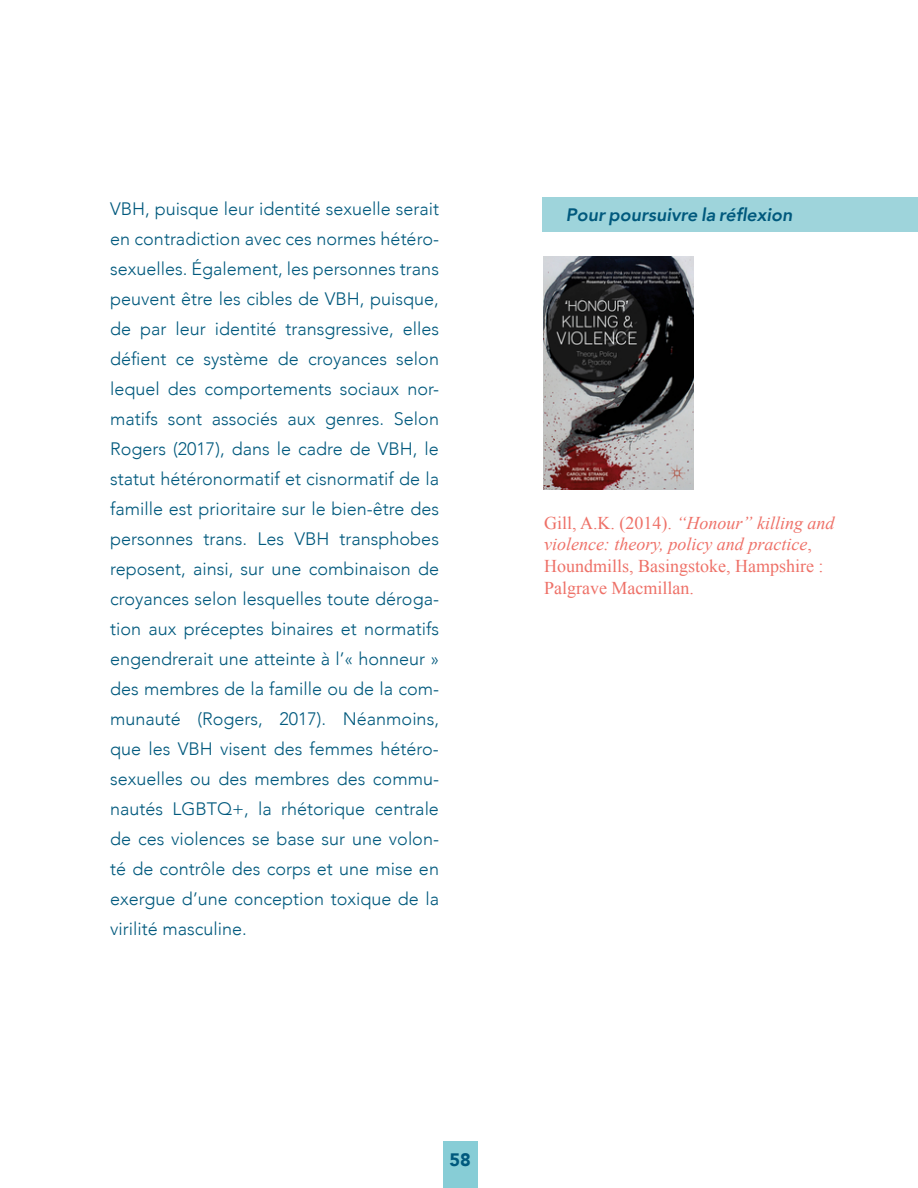
<style>
.page{position:relative;width:918px;height:1188px;background:#fff}
.page>*{position:absolute;margin:0;border:0;box-sizing:border-box;transform-origin:0 0}
.t1{font:300 18px/30px "Avenir";color:#00597d;text-align:justify}
.t2{font:18px/21.6px "Times New Roman";color:#ee7168}
.t3{font:italic 800 18px "Avenir";color:#00597d}
.t4{font:900 18px "Avenir";color:#00597d}
.s1{font-style:italic}
</style>
<div class="page">
<div style="left:443px;top:1141px;width:35px;height:47px;background:#87cdd6"></div>
<img style="left:544px;top:256px;width:149px;height:234px">
<div style="left:543px;top:197px;width:375px;height:35px;background:#9ed4db"></div>
<p class="t1" style="left:110px;top:194px;width:330px">VBH, puisque leur identité sexuelle serait en contradiction avec ces normes hétéro&shy;sexuelles. Également, les personnes trans peuvent être les cibles de VBH, puisque, de par leur identité transgressive, elles défient ce système de croyances selon lequel des comportements sociaux nor&shy;matifs sont associés aux genres. Selon Rogers (2017), dans le cadre de VBH, le statut hétéronormatif et cisnormatif de la famille est prioritaire sur le bien-être des personnes trans. Les VBH transphobes reposent, ainsi, sur une combinaison de croyances selon lesquelles toute déroga&shy;tion aux préceptes binaires et normatifs engendrerait une atteinte à l’« honneur » des membres de la famille ou de la com&shy;munauté (Rogers, 2017). Néanmoins, que les VBH visent des femmes hétéro&shy;sexuelles ou des membres des commu&shy;nautés LGBTQ+, la rhétorique centrale de ces violences se base sur une volon&shy;té de contrôle des corps et une mise en exergue d’une conception toxique de la virilité masculine.</p>
<p class="t3" style="left:566px;top:204px;width:228px">Pour poursuivre la réflexion</p>
<p class="t2" style="left:544px;top:512px;width:292px">Gill, A.K. (2014). <span class="s1">“Honour” killing and violence: theory, policy and practice</span>, Houndmills, Basingstoke, Hampshire :<br>Palgrave Macmillan.</p>
<p class="t4" style="left:450px;top:1144px;width:23px">58</p>
</div>
